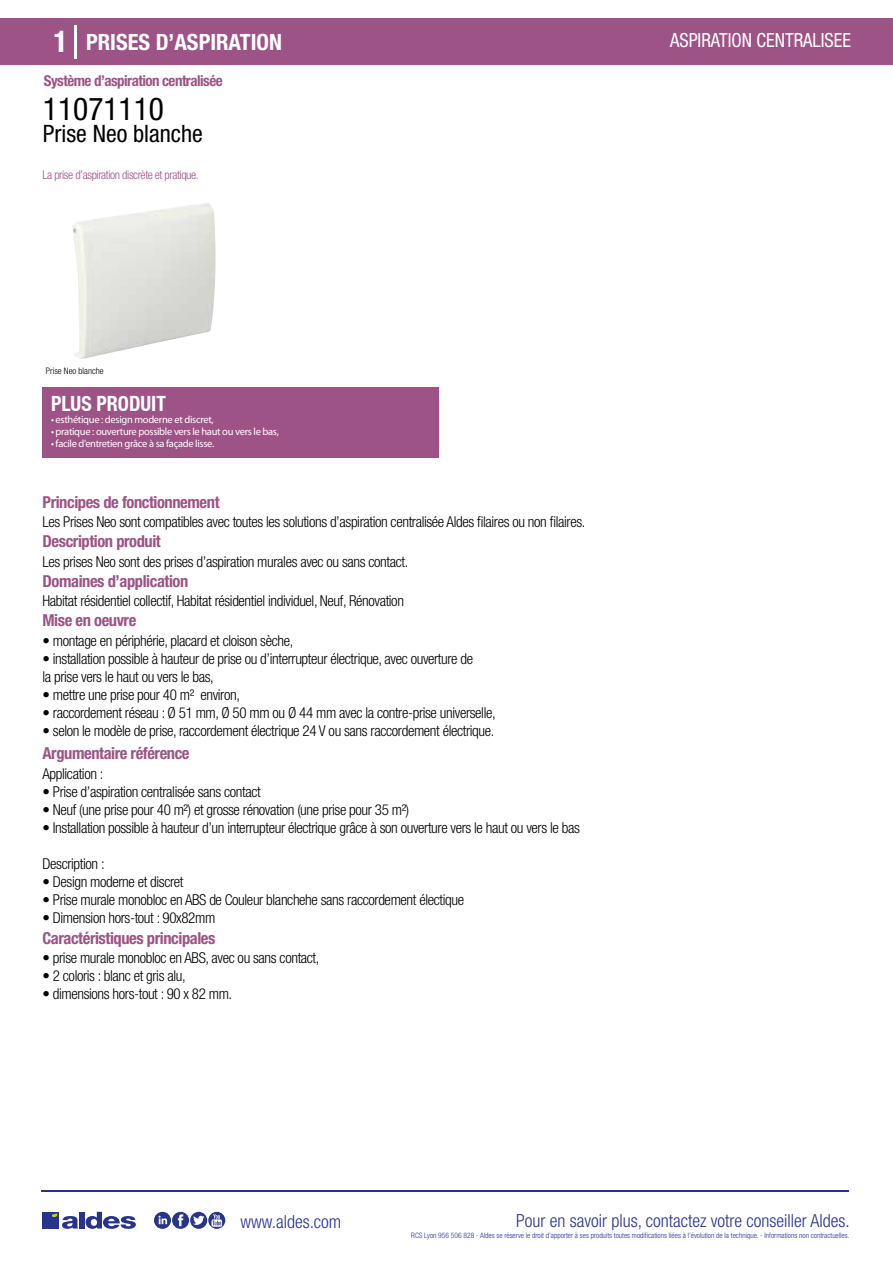
<style>
.page{position:relative;width:893px;height:1263px;background:#fff}
.page>*{position:absolute;margin:0;border:0;box-sizing:border-box;transform-origin:0 0}
.t1{font:condensed 31.5px "Helvetica Neue LT Std";color:#000}
.t2{font:condensed 24px "Helvetica Neue LT Std";color:#000}
.t3{font:700 condensed 22.5px "Helvetica Neue LT Std";color:#fff}
.t4{font:700 condensed 21px "Helvetica Neue";color:#fff;scale:.95 1}
.t5{font:condensed 19.5px "Helvetica Neue LT Std";color:#fff;scale:.95 1}
.t6{font:300 condensed 18px "Helvetica Neue";color:#28348b}
.t7{font:700 condensed 16.5px "Helvetica Neue LT Std";letter-spacing:-.025em;color:#9d5385}
.t8{font:300 condensed 15px/18px "Helvetica Neue LT Std";letter-spacing:-.025em;color:#000}
.t9{font:700 condensed 15px "Helvetica Neue LT Std";letter-spacing:-.035em;color:#9d5385}
.t10{font:300 condensed 12px "Helvetica Neue LT Std";letter-spacing:-.035em;color:#9d5385}
.t11{font:10.5px "Myriad Pro";letter-spacing:-.03em;color:#fff}
.t12{font:300 condensed 9px "Helvetica Neue";color:#000}
.t13{font:300 condensed 7.5px "Helvetica Neue";color:#28348b}
.s1{font-size:30px}
</style>
<div class="page">
<div style="left:0;top:18px;width:893px;height:46px;background:#9d5385"></div>
<div style="left:43px;top:387px;width:396px;height:70px;background:#9d5385"></div>
<hr style="left:74px;top:25px;width:2px;height:33px;background:#fff">
<svg style="left:72px;top:202px;width:144px;height:157px"></svg>
<hr style="left:41px;top:1190px;width:808px;height:1px;background:#28348b">
<svg style="left:154px;top:1212px;width:71px;height:17px"></svg>
<div style="left:42px;top:1212px;width:17px;height:16px;background:#28348b"></div>
<div style="left:79px;top:1212px;width:5px;height:16px;background:#28348b"></div>
<svg style="left:86px;top:1212px;width:50px;height:17px"></svg>
<svg style="left:52px;top:1213px;width:26px;height:16px"></svg>
<h3 class="t3" style="left:54px;top:28px;width:230px"><span class="s1">1</span> PRISES D’ASPIRATION</h3>
<h3 class="t5" style="left:670px;top:29px;width:192px">ASPIRATION CENTRALISEE</h3>
<p class="t9" style="left:44px;top:71px;width:180px">Système d’aspiration centralisée</p>
<h1 class="t1" style="left:43px;top:91px;width:122px">11071110</h1>
<h2 class="t2" style="left:43px;top:120px;width:161px">Prise Neo blanche</h2>
<p class="t10" style="left:43px;top:167px;width:158px">La prise d’aspiration discrète et pratique.</p>
<p class="t12" style="left:69px;top:365px;width:10px">EO</p>
<p class="t12" style="left:46px;top:365px;width:59px">Prise Neo blanche</p>
<h3 class="t4" style="left:51px;top:391px;width:122px">PLUS PRODUIT</h3>
<p class="t11" style="left:51px;top:413px;width:164px">• esthétique : design moderne et discret,</p>
<p class="t11" style="left:51px;top:425px;width:229px">• pratique : ouverture possible vers le haut ou vers le bas,</p>
<p class="t11" style="left:51px;top:437px;width:165px">• facile d’entretien grâce à sa façade lisse.</p>
<p class="t7" style="left:43px;top:492px;width:179px">Principes de fonctionnement</p>
<p class="t7" style="left:43px;top:531px;width:120px">Description produit</p>
<p class="t7" style="left:43px;top:571px;width:147px">Domaines d’application</p>
<p class="t7" style="left:43px;top:610px;width:95px">Mise en oeuvre</p>
<p class="t8" style="left:43px;top:513px;width:544px">Les Prises Neo sont compatibles avec toutes les solutions d’aspiration centralisée Aldes filaires ou non filaires.</p>
<p class="t8" style="left:43px;top:552px;width:367px">Les prises Neo sont des prises d’aspiration murales avec ou sans contact.</p>
<p class="t8" style="left:43px;top:592px;width:363px">Habitat résidentiel collectif, Habitat résidentiel individuel, Neuf, Rénovation</p>
<p class="t8" style="left:43px;top:631px;width:252px">• montage en périphérie, placard et cloison sèche,</p>
<p class="t8" style="left:43px;top:649px;width:432px">• installation possible à hauteur de prise ou d’interrupteur électrique, avec ouverture de la prise vers le haut ou vers le bas,</p>
<p class="t8" style="left:43px;top:685px;width:199px">• mettre une prise pour 40 m² environ,</p>
<p class="t8" style="left:43px;top:703px;width:455px">• raccordement réseau : Ø 51 mm, Ø 50 mm ou Ø 44 mm avec la contre-prise universelle,</p>
<p class="t8" style="left:43px;top:721px;width:453px">• selon le modèle de prise, raccordement électrique 24 V ou sans raccordement électrique.</p>
<p class="t7" style="left:43px;top:743px;width:149px">Argumentaire référence</p>
<p class="t8" style="left:43px;top:764px;width:62px">Application :</p>
<p class="t8" style="left:43px;top:782px;width:220px">• Prise d’aspiration centralisée sans contact</p>
<p class="t8" style="left:43px;top:800px;width:368px">• Neuf (une prise pour 40 m²) et grosse rénovation (une prise pour 35 m²)</p>
<p class="t8" style="left:43px;top:818px;width:539px">• Installation possible à hauteur d’un interrupteur électrique grâce à son ouverture vers le haut ou vers le bas</p>
<p class="t8" style="left:43px;top:854px;width:64px">Description :</p>
<p class="t8" style="left:43px;top:872px;width:142px">• Design moderne et discret</p>
<p class="t8" style="left:43px;top:890px;width:423px">• Prise murale monobloc en ABS de Couleur blanchehe sans raccordement électique</p>
<p class="t8" style="left:43px;top:908px;width:174px">• Dimension hors-tout : 90x82mm</p>
<p class="t7" style="left:43px;top:928px;width:174px">Caractéristiques principales</p>
<p class="t8" style="left:43px;top:948px;width:278px">• prise murale monobloc en ABS, avec ou sans contact,</p>
<p class="t8" style="left:43px;top:966px;width:145px">• 2 coloris : blanc et gris alu,</p>
<p class="t8" style="left:43px;top:984px;width:191px">• dimensions hors-tout : 90 x 82 mm.</p>
<p class="t6" style="left:240px;top:1211px;width:102px">www.aldes.com</p>
<p class="t6" style="left:516px;top:1211px;width:335px">Pour en savoir plus, contactez votre conseiller Aldes.</p>
<p class="t13" style="left:411px;top:1230px;width:440px">RCS Lyon 956 506 828 - Aldes se réserve le droit d’apporter à ses produits toutes modifications liées à l’évolution de la technique. - Informations non contractuelles.</p>
</div>
